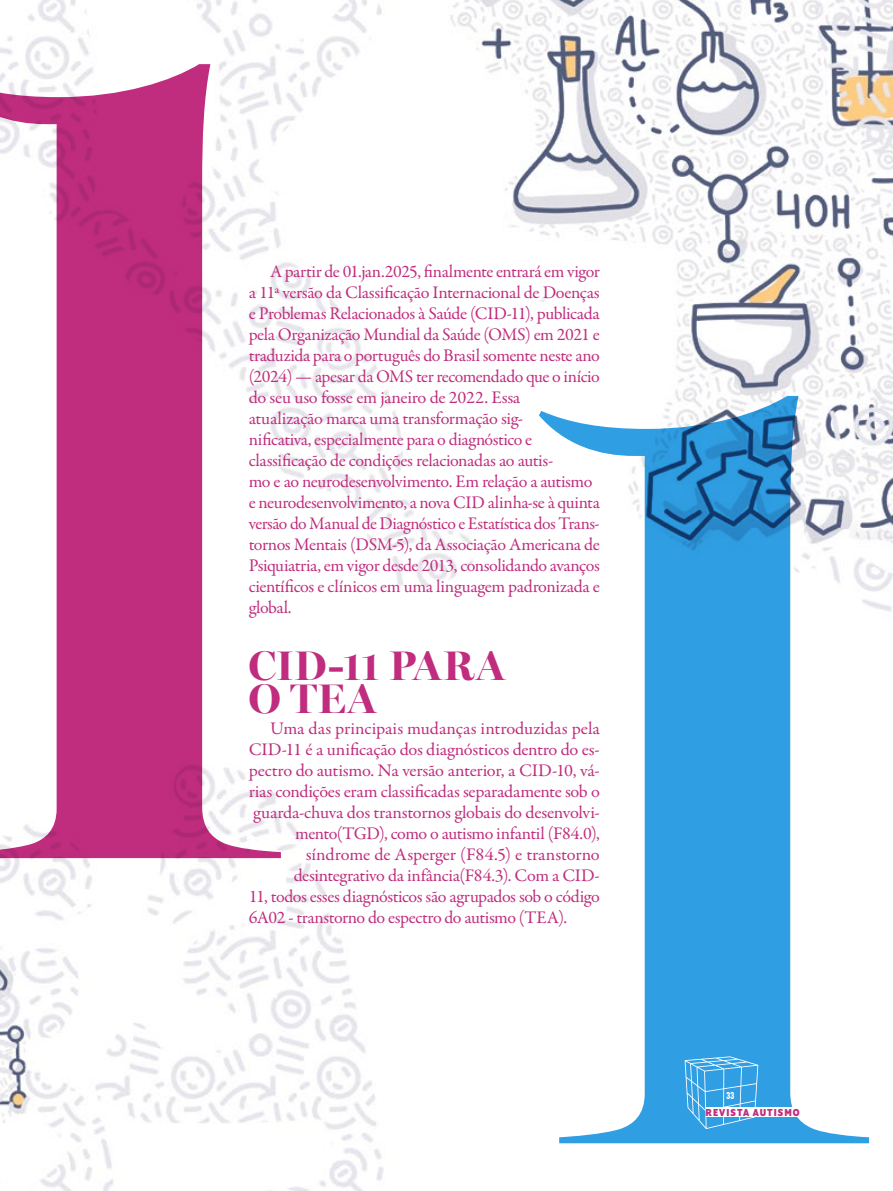
<style>
.page{position:relative;width:893px;height:1191px;background:#fff}
.page>*{position:absolute;margin:0;border:0;box-sizing:border-box;transform-origin:0 0}
.t1{font:700 41.55px/33px "Miller Banner";letter-spacing:.025em;color:#c02d7e}
.t2{font:17.85px/21px "Garamond Premr Pro";letter-spacing:-.02em;color:#c02d7e}
.t3{font:17.85px "Garamond Premr Pro";color:#c02d7e}
.t4{font:700 10.95px "Program OT";letter-spacing:.095em;color:#c02d7e}
.t5{font:500 10.95px "Program Nar OT";color:#fff}
</style>
<div class="page">
<img style="left:0;top:0;width:893px;height:1191px">
<svg style="left:539px;top:396px;width:330px;height:747px"></svg>
<svg style="left:685px;top:1056px;width:73px;height:73px;background:#4face7"></svg>
<div style="left:706px;top:1107px;width:96px;height:9px;background:#fff"></div>
<svg style="left:0;top:64px;width:281px;height:794px;fill:#c02d7e"></svg>
<p class="t2" style="left:249px;top:262px;width:353px;text-indent:21px">A partir de 01.jan.2025, finalmente entrará em vigor a 11ª versão da Classificação Internacional de Doenças e Problemas Relacionados à Saúde (CID-11), publicada pela Organização Mundial da Saúde (OMS) em 2021 e traduzida para o português do Brasil somente neste ano (2024) — apesar da OMS ter recomendado que o início do seu uso fosse em janeiro de 2022. Essa<br>atualização marca uma transformação sig-<br>nificativa, especialmente para o diagnóstico e classificação de condições relacionadas ao autis-<br>mo e ao neurodesenvolvimento. Em relação a autismo e neurodesenvolvimento, a nova CID alinha-se à quinta versão do Manual de Diagnóstico e Estatística dos Trans&shy;tornos Mentais (DSM-5), da Associação Americana de Psiquiatria, em vigor desde 2013, consolidando avanços científicos e clínicos em uma linguagem padronizada e global.</p>
<h1 class="t1" style="left:249px;top:648px;width:258px">CID-11 PARA<br>O TEA</h1>
<p class="t3" style="left:270px;top:717px;width:331px">Uma das principais mudanças introduzidas pela</p>
<p class="t2" style="left:249px;top:739px;width:353px">CID-11 é a unificação dos diagnósticos dentro do es-</p>
<p class="t2" style="left:249px;top:760px;width:353px">pectro do autismo. Na versão anterior, a CID-10, vá-</p>
<p class="t2" style="left:249px;top:781px;width:353px">rias condições eram classificadas separadamente sob o</p>
<p class="t2" style="left:253px;top:802px;width:348px">guarda-chuva dos transtornos globais do desenvolvi-</p>
<p class="t2" style="left:295px;top:823px;width:306px">mento(TGD), como o autismo infantil (F84.0),</p>
<p class="t2" style="left:306px;top:844px;width:295px">síndrome de Asperger (F84.5) e transtorno</p>
<p class="t2" style="left:294px;top:865px;width:308px">desintegrativo da infância(F84.3). Com a CID-</p>
<p class="t2" style="left:249px;top:886px;width:352px">11, todos esses diagnósticos são agrupados sob o código</p>
<p class="t2" style="left:249px;top:907px;width:320px">6A02 - transtorno do espectro do autismo (TEA).</p>
<p class="t5" style="left:726px;top:1089px;width:10px">33</p>
<p class="t4" style="left:706px;top:1105px;width:96px">REVISTA AUTISMO</p>
</div>
